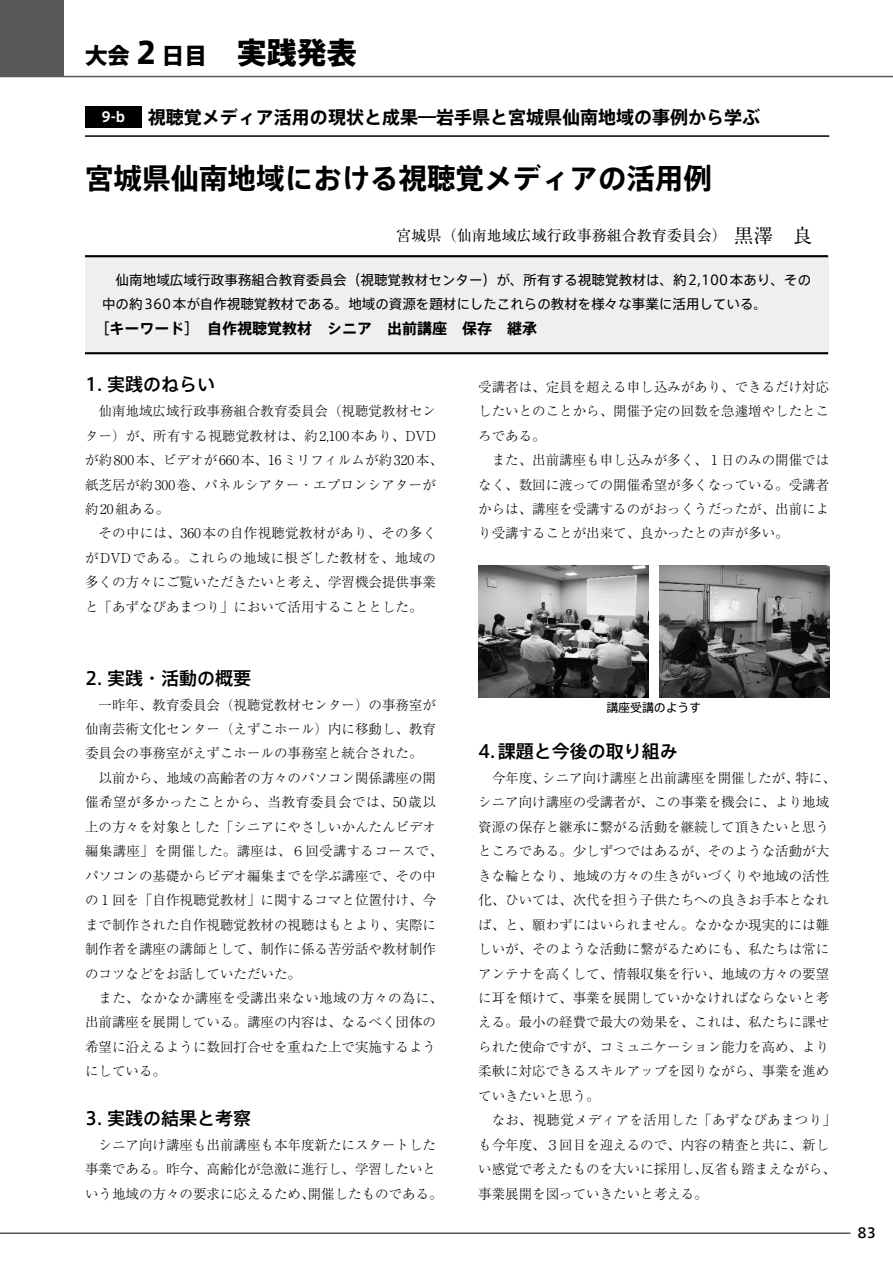
<style>
.page{position:relative;width:893px;height:1263px;background:#fff}
.page>*{position:absolute;margin:0;border:0;box-sizing:border-box;transform-origin:0 0}
.t1{font:800 30px "Axis Std";color:#000}
.t2{font:700 28.5px "Axis Std";color:#000}
.t3{font:500 18px "Axis Std";color:#000}
.t4{font:700 18px "Axis Std";color:#000}
.t5{font:700 15px "Axis Std";color:#000}
.t6{font:15px "Ryumin Pr 6";color:#000}
.t7{font:700 13.8px "Axis Std";color:#fff}
.t8{font:500 13.8px "Axis Std";color:#000}
.t9{font:300 13.5px/24.5px "Ryumin Pr 6";color:#000}
.t10{font:13.5px/24px "Axis Std";color:#000}
.t11{font:300 13.5px "Ryumin Pr 6";letter-spacing:.025em;color:#000}
.t12{font:300 13.5px "Ryumin Pr 6";letter-spacing:.045em;color:#000}
.t13{font:12px "Axis Std";letter-spacing:-.015em;color:#000}
.s1{font-size:22.5px}
.s2{font-size:19.5px}
</style>
<div class="page">
<hr style="left:0;top:1232px;width:850px;height:2px;background:#595757">
<hr style="left:0;top:76px;width:893px;height:1px;background:#595757">
<div style="left:0;top:0;width:64px;height:77px;background:#595757"></div>
<hr style="left:85px;top:135px;width:744px;height:2px;background:#000">
<div style="left:85px;top:256px;width:743px;height:97px;background:#efefef"></div>
<hr style="left:85px;top:255px;width:743px;height:2px;background:#000">
<hr style="left:85px;top:352px;width:743px;height:2px;background:#000">
<div style="left:85px;top:106px;width:57px;height:22px;background:#000"></div>
<img style="left:478px;top:566px;width:170px;height:131px">
<img style="left:659px;top:566px;width:170px;height:131px">
<h1 class="t1" style="left:85px;top:30px;width:273px"><span class="s1">大会</span> 2 <span class="s1">日目</span>　実践発表</h1>
<p class="t7" style="left:101px;top:106px;width:25px">9-b</p>
<h3 class="t4" style="left:148px;top:103px;width:613px">視聴覚メディア活用の現状と成果―岩手県と宮城県仙南地域の事例から学ぶ</h3>
<h2 class="t2" style="left:85px;top:157px;width:628px">宮城県仙南地域における視聴覚メディアの活用例</h2>
<p class="t6" style="left:397px;top:223px;width:417px">宮城県（仙南地域広域行政事務組合教育委員会）　<span class="s2">黒澤　良</span></p>
<p class="t10" style="left:102px;top:267px;width:711px;text-indent:14px">仙南地域広域行政事務組合教育委員会（視聴覚教材センター）が、所有する視聴覚教材は、約2,100本あり、その中の約360本が自作視聴覚教材である。地域の資源を題材にしたこれらの教材を様々な事業に活用している。</p>
<p class="t5" style="left:95px;top:317px;width:444px">［キーワード］　自作視聴覚教材　シニア　出前講座　保存　継承</p>
<h3 class="t3" style="left:85px;top:371px;width:132px">1. 実践のねらい</h3>
<p class="t9" style="left:85px;top:398px;width:359px;text-indent:14px">仙南地域広域行政事務組合教育委員会（視聴覚教材センター）が、所有する視聴覚教材は、約2,100本あり、DVDが約800本、ビデオが660本、16ミリフィルムが約320本、紙芝居が約300巻、パネルシアター・エプロンシアターが約20組ある。</p>
<p class="t9" style="left:85px;top:520px;width:353px;text-align:justify;text-indent:14px">その中には、360本の自作視聴覚教材があり、その多くがDVDである。これらの地域に根ざした教材を、地域の多くの方々にご覧いただきたいと考え、学習機会提供事業と「あずなびあまつり」において活用することとした。</p>
<h3 class="t3" style="left:85px;top:664px;width:168px">2. 実践・活動の概要</h3>
<p class="t9" style="left:99px;top:691px;width:339px">一昨年、教育委員会（視聴覚教材センター）の事務室が</p>
<p class="t9" style="left:85px;top:716px;width:352px">仙南芸術文化センター（えずこホール）内に移動し、教育</p>
<p class="t9" style="left:85px;top:740px;width:339px">委員会の事務室がえずこホールの事務室と統合された。</p>
<p class="t9" style="left:99px;top:765px;width:339px">以前から、地域の高齢者の方々のパソコン関係講座の開</p>
<p class="t12" style="left:85px;top:792px;width:352px">催希望が多かったことから、当教育委員会では、50歳以</p>
<p class="t9" style="left:85px;top:814px;width:352px">上の方々を対象とした「シニアにやさしいかんたんビデオ</p>
<p class="t11" style="left:85px;top:841px;width:359px">編集講座」を開催した。講座は、６回受講するコースで、</p>
<p class="t9" style="left:85px;top:863px;width:352px">パソコンの基礎からビデオ編集までを学ぶ講座で、その中</p>
<p class="t9" style="left:85px;top:887px;width:352px">の１回を「自作視聴覚教材」に関するコマと位置付け、今</p>
<p class="t9" style="left:85px;top:911px;width:352px">まで制作された自作視聴覚教材の視聴はもとより、実際に</p>
<p class="t9" style="left:85px;top:936px;width:352px">制作者を講座の講師として、制作に係る苦労話や教材制作</p>
<p class="t9" style="left:85px;top:960px;width:217px">のコツなどをお話していただいた。</p>
<p class="t11" style="left:99px;top:987px;width:346px">また、なかなか講座を受講出来ない地域の方々の為に、</p>
<p class="t9" style="left:85px;top:1009px;width:352px">出前講座を展開している。講座の内容は、なるべく団体の</p>
<p class="t9" style="left:85px;top:1034px;width:352px">希望に沿えるように数回打合せを重ねた上で実施するよう</p>
<p class="t9" style="left:85px;top:1058px;width:82px">にしている。</p>
<h3 class="t3" style="left:85px;top:1104px;width:168px">3. 実践の結果と考察</h3>
<p class="t9" style="left:85px;top:1132px;width:359px;text-align:center">シニア向け講座も出前講座も本年度新たにスタートした<br>事業である。昨今、高齢化が急激に進行し、学習したいという地域の方々の要求に応えるため、開催したものである。</p>
<p class="t9" style="left:478px;top:374px;width:352px;text-align:justify">受講者は、定員を超える申し込みがあり、できるだけ対応したいとのことから、開催予定の回数を急遽増やしたところである。</p>
<p class="t9" style="left:478px;top:447px;width:352px;text-align:justify;text-indent:14px">また、出前講座も申し込みが多く、１日のみの開催ではなく、数回に渡っての開催希望が多くなっている。受講者からは、講座を受講するのがおっくうだったが、出前により受講することが出来て、良かったとの声が多い。</p>
<p class="t13" style="left:606px;top:698px;width:96px">講座受講のようす</p>
<h3 class="t3" style="left:478px;top:737px;width:201px">4.課題と今後の取り組み</h3>
<p class="t9" style="left:478px;top:765px;width:359px;text-indent:14px">今年度、シニア向け講座と出前講座を開催したが、特に、シニア向け講座の受講者が、この事業を機会に、より地域資源の保存と継承に繋がる活動を継続して頂きたいと思うところである。少しずつではあるが、そのような活動が大きな輪となり、地域の方々の生きがいづくりや地域の活性化、ひいては、次代を担う子供たちへの良きお手本となれば、と、願わずにはいられません。なかなか現実的には難しいが、そのような活動に繋がるためにも、私たちは常にアンテナを高くして、情報収集を行い、地域の方々の要望に耳を傾けて、事業を展開していかなければならないと考える。最小の経費で最大の効果を、これは、私たちに課せられた使命ですが、コミュニケーション能力を高め、より柔軟に対応できるスキルアップを図りながら、事業を進めていきたいと思う。</p>
<p class="t9" style="left:478px;top:1107px;width:359px;text-indent:14px">なお、視聴覚メディアを活用した「あずなびあまつり」も今年度、３回目を迎えるので、内容の精査と共に、新しい感覚で考えたものを大いに採用し、反省も踏まえながら、事業展開を図っていきたいと考える。</p>
<p class="t8" style="left:857px;top:1222px;width:20px">83</p>
</div>
